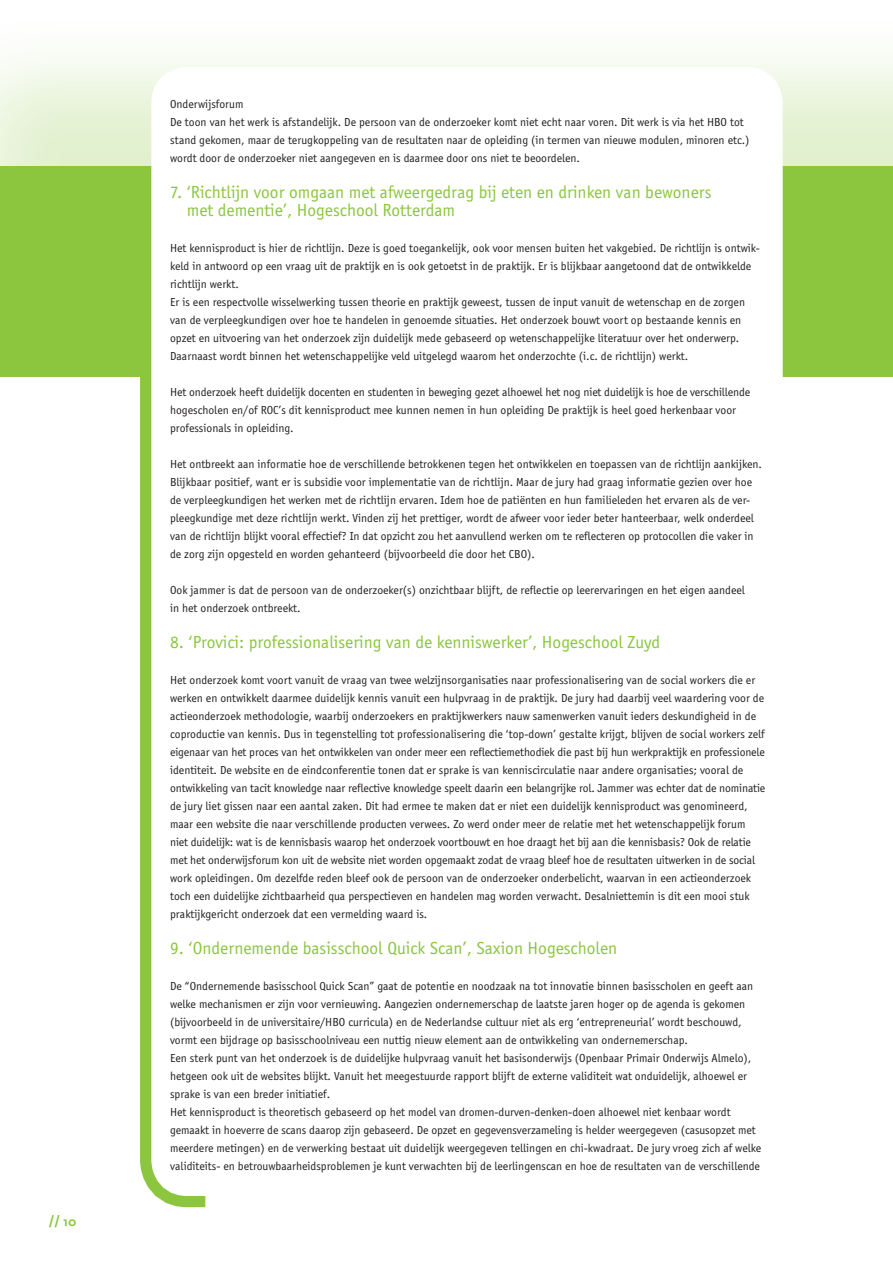
<style>
.page{position:relative;width:893px;height:1263px;background:#fff}
.page>*{position:absolute;margin:0;border:0;box-sizing:border-box;transform-origin:0 0}
.t1{font:18px/18px "Officina Sans";color:#8bc63e}
.t2{font:700 13.5px "Scala Sans";color:#8bc63e}
.t3{font:12px/18px "Officina Sans";color:#231f20}
</style>
<div class="page">
<svg style="left:140px;top:377px;width:66px;height:831px;background:#91c949"></svg>
<div style="left:0;top:6px;width:893px;height:353px;background:#8bc63e;opacity:.25"></div>
<div style="left:0;top:167px;width:893px;height:210px;background:#8bc63e"></div>
<div style="left:170px;top:86px;width:594px;height:1091px;background:#fff;border-radius:17px"></div>
<div style="left:151px;top:67px;width:632px;height:1129px;border:38px solid #fff;border-radius:17px"></div>
<p class="t2" style="left:49px;top:1213px;width:29px">// 10</p>
<p class="t3" style="left:170px;top:95px;width:581px">Onderwijsforum<br>De toon van het werk is afstandelijk. De persoon van de onderzoeker komt niet echt naar voren. Dit werk is via het HBO tot stand gekomen, maar de terugkoppeling van de resultaten naar de opleiding (in termen van nieuwe modulen, minoren etc.) wordt door de onderzoeker niet aangegeven en is daarmee door ons niet te beoordelen.</p>
<h1 class="t1" style="left:187px;top:183px;width:526px;text-indent:-17px">7. ‘Richtlijn voor omgaan met afweergedrag bij eten en drinken van bewoners met dementie’, Hogeschool Rotterdam</h1>
<p class="t3" style="left:170px;top:239px;width:591px">Het kennisproduct is hier de richtlijn. Deze is goed toegankelijk, ook voor mensen buiten het vakgebied. De richtlijn is ontwik&shy;keld in antwoord op een vraag uit de praktijk en is ook getoetst in de praktijk. Er is blijkbaar aangetoond dat de ontwikkelde richtlijn werkt.<br>Er is een respectvolle wisselwerking tussen theorie en praktijk geweest, tussen de input vanuit de wetenschap en de zorgen van de verpleegkundigen over hoe te handelen in genoemde situaties. Het onderzoek bouwt voort op bestaande kennis en opzet en uitvoering van het onderzoek zijn duidelijk mede gebaseerd op wetenschappelijke literatuur over het onderwerp.<br>Daarnaast wordt binnen het wetenschappelijke veld uitgelegd waarom het onderzochte (i.c. de richtlijn) werkt.</p>
<p class="t3" style="left:170px;top:383px;width:581px">Het onderzoek heeft duidelijk docenten en studenten in beweging gezet alhoewel het nog niet duidelijk is hoe de verschillende hogescholen en/of ROC’s dit kennisproduct mee kunnen nemen in hun opleiding De praktijk is heel goed herkenbaar voor professionals in opleiding.</p>
<p class="t3" style="left:170px;top:455px;width:593px">Het ontbreekt aan informatie hoe de verschillende betrokkenen tegen het ontwikkelen en toepassen van de richtlijn aankijken.<br>Blijkbaar positief, want er is subsidie voor implementatie van de richtlijn. Maar de jury had graag informatie gezien over hoe de verpleegkundigen het werken met de richtlijn ervaren. Idem hoe de patiënten en hun familieleden het ervaren als de ver&shy;pleegkundige met deze richtlijn werkt. Vinden zij het prettiger, wordt de afweer voor ieder beter hanteerbaar, welk onderdeel van de richtlijn blijkt vooral effectief? In dat opzicht zou het aanvullend werken om te reflecteren op protocollen die vaker in de zorg zijn opgesteld en worden gehanteerd (bijvoorbeeld die door het CBO).</p>
<p class="t3" style="left:170px;top:581px;width:576px">Ook jammer is dat de persoon van de onderzoeker(s) onzichtbaar blijft, de reflectie op leerervaringen en het eigen aandeel in het onderzoek ontbreekt.</p>
<h1 class="t1" style="left:170px;top:633px;width:492px">8. ‘Provici: professionalisering van de kenniswerker’, Hogeschool Zuyd</h1>
<p class="t3" style="left:170px;top:671px;width:597px">Het onderzoek komt voort vanuit de vraag van twee welzijnsorganisaties naar professionalisering van de social workers die er werken en ontwikkelt daarmee duidelijk kennis vanuit een hulpvraag in de praktijk. De jury had daarbij veel waardering voor de actieonderzoek methodologie, waarbij onderzoekers en praktijkwerkers nauw samenwerken vanuit ieders deskundigheid in de coproductie van kennis. Dus in tegenstelling tot professionalisering die ‘top-down’ gestalte krijgt, blijven de social workers zelf eigenaar van het proces van het ontwikkelen van onder meer een reflectiemethodiek die past bij hun werkpraktijk en professionele identiteit. De website en de eindconferentie tonen dat er sprake is van kenniscirculatie naar andere organisaties; vooral de ontwikkeling van tacit knowledge naar reflective knowledge speelt daarin een belangrijke rol. Jammer was echter dat de nominatie de jury liet gissen naar een aantal zaken. Dit had ermee te maken dat er niet een duidelijk kennisproduct was genomineerd, maar een website die naar verschillende producten verwees. Zo werd onder meer de relatie met het wetenschappelijk forum niet duidelijk: wat is de kennisbasis waarop het onderzoek voortbouwt en hoe draagt het bij aan die kennisbasis? Ook de relatie met het onderwijsforum kon uit de website niet worden opgemaakt zodat de vraag bleef hoe de resultaten uitwerken in de social work opleidingen. Om dezelfde reden bleef ook de persoon van de onderzoeker onderbelicht, waarvan in een actieonderzoek toch een duidelijke zichtbaarheid qua perspectieven en handelen mag worden verwacht. Desalniettemin is dit een mooi stuk praktijkgericht onderzoek dat een vermelding waard is.</p>
<h1 class="t1" style="left:170px;top:939px;width:449px">9. ‘Ondernemende basisschool Quick Scan’, Saxion Hogescholen</h1>
<p class="t3" style="left:170px;top:977px;width:593px">De “Ondernemende basisschool Quick Scan” gaat de potentie en noodzaak na tot innovatie binnen basisscholen en geeft aan welke mechanismen er zijn voor vernieuwing. Aangezien ondernemerschap de laatste jaren hoger op de agenda is gekomen (bijvoorbeeld in de universitaire/HBO curricula) en de Nederlandse cultuur niet als erg ‘entrepreneurial’ wordt beschouwd, vormt een bijdrage op basisschoolniveau een nuttig nieuw element aan de ontwikkeling van ondernemerschap.<br>Een sterk punt van het onderzoek is de duidelijke hulpvraag vanuit het basisonderwijs (Openbaar Primair Onderwijs Almelo), hetgeen ook uit de websites blijkt. Vanuit het meegestuurde rapport blijft de externe validiteit wat onduidelijk, alhoewel er sprake is van een breder initiatief.<br>Het kennisproduct is theoretisch gebaseerd op het model van dromen-durven-denken-doen alhoewel niet kenbaar wordt gemaakt in hoeverre de scans daarop zijn gebaseerd. De opzet en gegevensverzameling is helder weergegeven (casusopzet met meerdere metingen) en de verwerking bestaat uit duidelijk weergegeven tellingen en chi-kwadraat. De jury vroeg zich af welke validiteits- en betrouwbaarheidsproblemen je kunt verwachten bij de leerlingenscan en hoe de resultaten van de verschillende</p>
</div>
